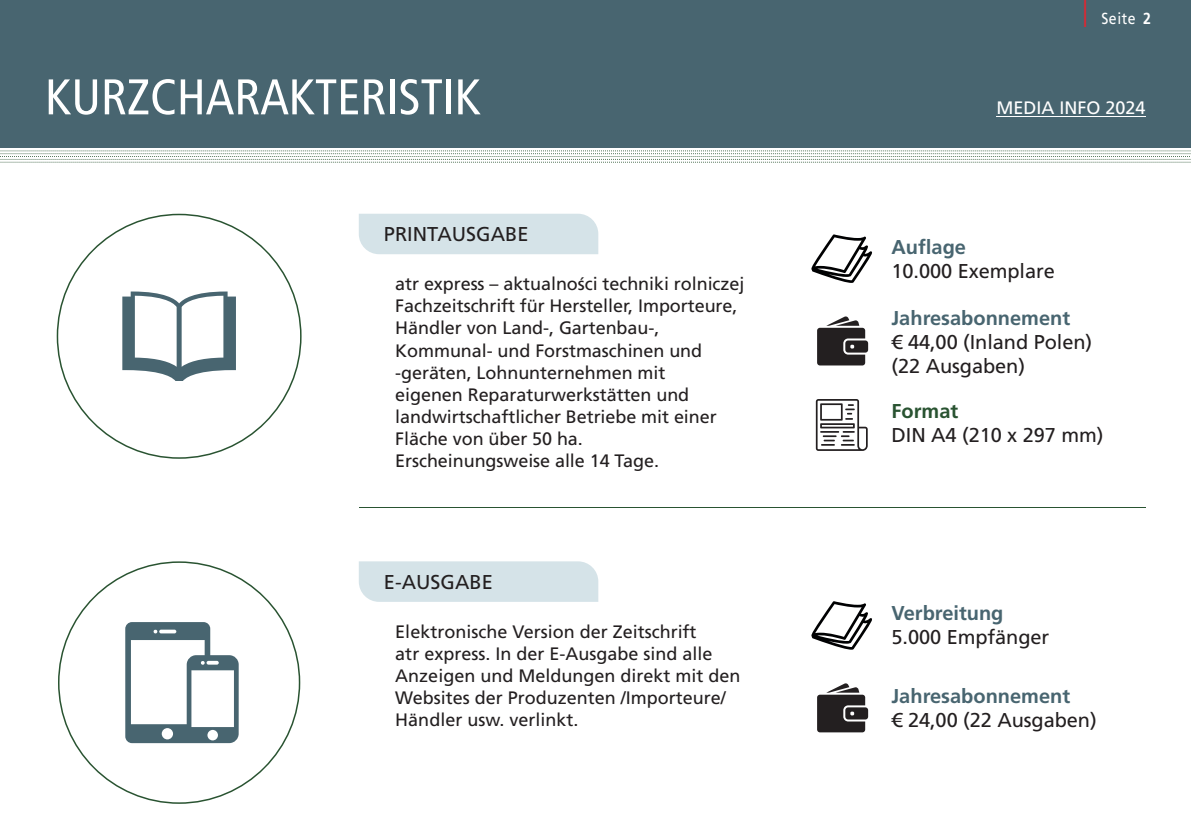
<style>
.page{position:relative;width:1191px;height:840px;background:#fff}
.page>*{position:absolute;margin:0;border:0;box-sizing:border-box;transform-origin:0 0}
.t1{font:condensed 50px "Frutiger LT Pro";color:#fff}
.t2{font:20px/24px "Frutiger LT Pro";letter-spacing:-.005em;color:#231f20}
.t3{font:700 20px "Frutiger LT Pro";color:#486570}
.t4{font:700 20px "Frutiger LT Pro";color:#295331}
.t5{font:18px/22px "Frutiger LT Pro";letter-spacing:-.005em;color:#231f20}
.t6{font:18px "Frutiger LT Pro";color:#fff}
.t7{font:16px "Frutiger LT Pro";letter-spacing:.04em;color:#fff;scale:.88 1}
.s1{font-weight:700}
</style>
<div class="page">
<div style="left:0;top:0;width:1191px;height:147px;background:#486570"></div>
<svg style="left:0;top:150px;width:1191px;height:13px"></svg>
<hr style="left:996px;top:116px;width:149px;height:1px;background:#fff">
<div style="left:359px;top:213px;width:239px;height:41px;background:#d5e3e8"></div>
<div style="left:359px;top:561px;width:239px;height:40px;background:#d5e3e8"></div>
<div style="left:384px;top:573px;width:189px;height:16px;background:#d5e3e8"></div>
<svg style="left:57px;top:213px;width:244px;height:245px"></svg>
<svg style="left:58px;top:561px;width:242px;height:242px"></svg>
<svg style="left:125px;top:621px;width:114px;height:121px"></svg>
<hr style="left:359px;top:506px;width:786px;height:1px;background:#295331">
<svg style="left:816px;top:399px;width:51px;height:51px"></svg>
<svg style="left:811px;top:234px;width:61px;height:49px"></svg>
<svg style="left:811px;top:601px;width:61px;height:48px"></svg>
<svg style="left:817px;top:316px;width:51px;height:49px"></svg>
<svg style="left:817px;top:683px;width:51px;height:49px"></svg>
<svg style="left:122px;top:291px;width:114px;height:90px"></svg>
<h1 class="t1" style="left:45px;top:68px;width:437px">KURZCHARAKTERISTIK</h1>
<p class="t2" style="left:384px;top:222px;width:146px">PRINTAUSGABE</p>
<p class="t5" style="left:395px;top:273px;width:351px">atr express – aktualności techniki rolniczej Fachzeitschrift für Hersteller, Importeure, Händler von Land-, Gartenbau-, Kommunal- und Forstmaschinen und -geräten, Lohnunternehmen mit<br>eigenen Reparaturwerkstätten und landwirtschaftlicher Betriebe mit einer Fläche von über 50 ha.<br>Erscheinungsweise alle 14 Tage.</p>
<p class="t2" style="left:384px;top:569px;width:110px">E-AUSGABE</p>
<p class="t5" style="left:395px;top:620px;width:347px">Elektronische Version der Zeitschrift<br>atr express. In der E-Ausgabe sind alle Anzeigen und Meldungen direkt mit den Websites der Produzenten /Importeure/ Händler usw. verlinkt.</p>
<p class="t7" style="left:1082px;top:9px;width:79px"><sup>|</sup> Seite <span class="s1">2</span></p>
<p class="t6" style="left:996px;top:97px;width:151px">MEDIA INFO 2024</p>
<p class="t3" style="left:891px;top:234px;width:76px">Auflage</p>
<p class="t2" style="left:891px;top:258px;width:165px">10.000 Exemplare</p>
<p class="t3" style="left:891px;top:306px;width:180px">Jahresabonnement</p>
<p class="t2" style="left:891px;top:330px;width:202px">€ 44,00 (Inland Polen) (22 Ausgaben)</p>
<p class="t4" style="left:891px;top:399px;width:68px">Format</p>
<p class="t2" style="left:891px;top:423px;width:213px">DIN A4 (210 x 297 mm)</p>
<p class="t3" style="left:891px;top:601px;width:113px">Verbreitung</p>
<p class="t2" style="left:891px;top:625px;width:159px">5.000 Empfänger</p>
<p class="t3" style="left:891px;top:683px;width:180px">Jahresabonnement</p>
<p class="t2" style="left:891px;top:707px;width:207px">€ 24,00 (22 Ausgaben)</p>
</div>
